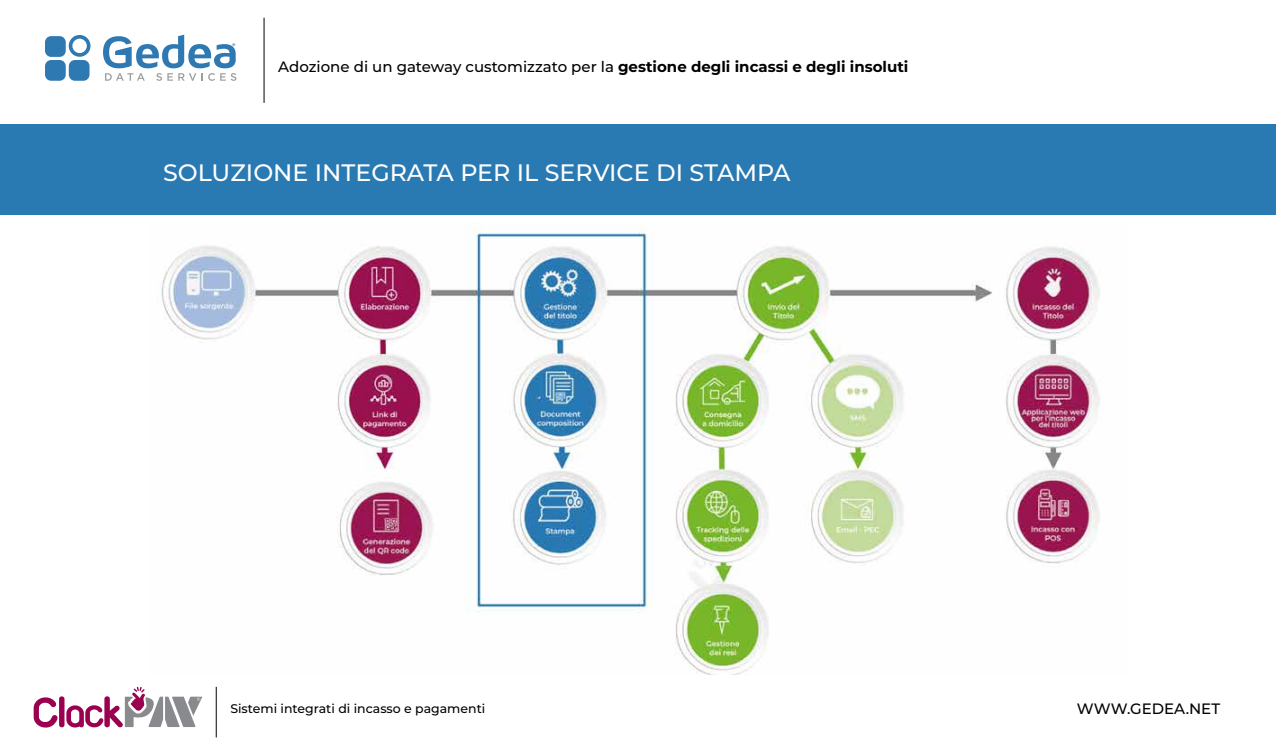
<style>
.page{position:relative;width:1276px;height:745px;background:#fff}
.page>*{position:absolute;margin:0;border:0;box-sizing:border-box;transform-origin:0 0}
.t1{font:500 23.75px "Montserrat";color:#fff}
.t2{font:500 15px "Montserrat";color:#000}
.t3{font:500 12.5px "Montserrat";color:#000}
.t4{font:8.5px "Myriad Pro";color:#2f79b3}
.s1{font-weight:700}
</style>
<div class="page">
<svg style="left:69px;top:35px;width:21px;height:22px"></svg>
<div style="left:69px;top:60px;width:21px;height:21px;background:#2f79b3;border-radius:6px"></div>
<div style="left:45px;top:60px;width:21px;height:21px;background:#2f79b3;border-radius:6px"></div>
<div style="left:45px;top:36px;width:21px;height:21px;background:#2f79b3;border-radius:6px"></div>
<svg style="left:103px;top:35px;width:133px;height:46px"></svg>
<hr style="left:264px;top:18px;width:1px;height:85px;background:#000">
<hr style="left:216px;top:686px;width:1px;height:51px;background:#000">
<div style="left:0;top:124px;width:1276px;height:90px;background:#2979b2"></div>
<svg style="left:34px;top:686px;width:168px;height:41px"></svg>
<img style="left:161px;top:226px;width:939px;height:447px">
<p class="t4" style="left:232px;top:41px;width:5px">®</p>
<p class="t2" style="left:278px;top:56px;width:631px">Adozione di un gateway customizzato per la <span class="s1">gestione degli incassi e degli insoluti</span></p>
<h1 class="t1" style="left:163px;top:156px;width:629px">SOLUZIONE INTEGRATA PER IL SERVICE DI STAMPA</h1>
<p class="t3" style="left:230px;top:699px;width:256px">Sistemi integrati di incasso e pagamenti</p>
<p class="t2" style="left:1077px;top:698px;width:145px">WWW.GEDEA.NET</p>
</div>
